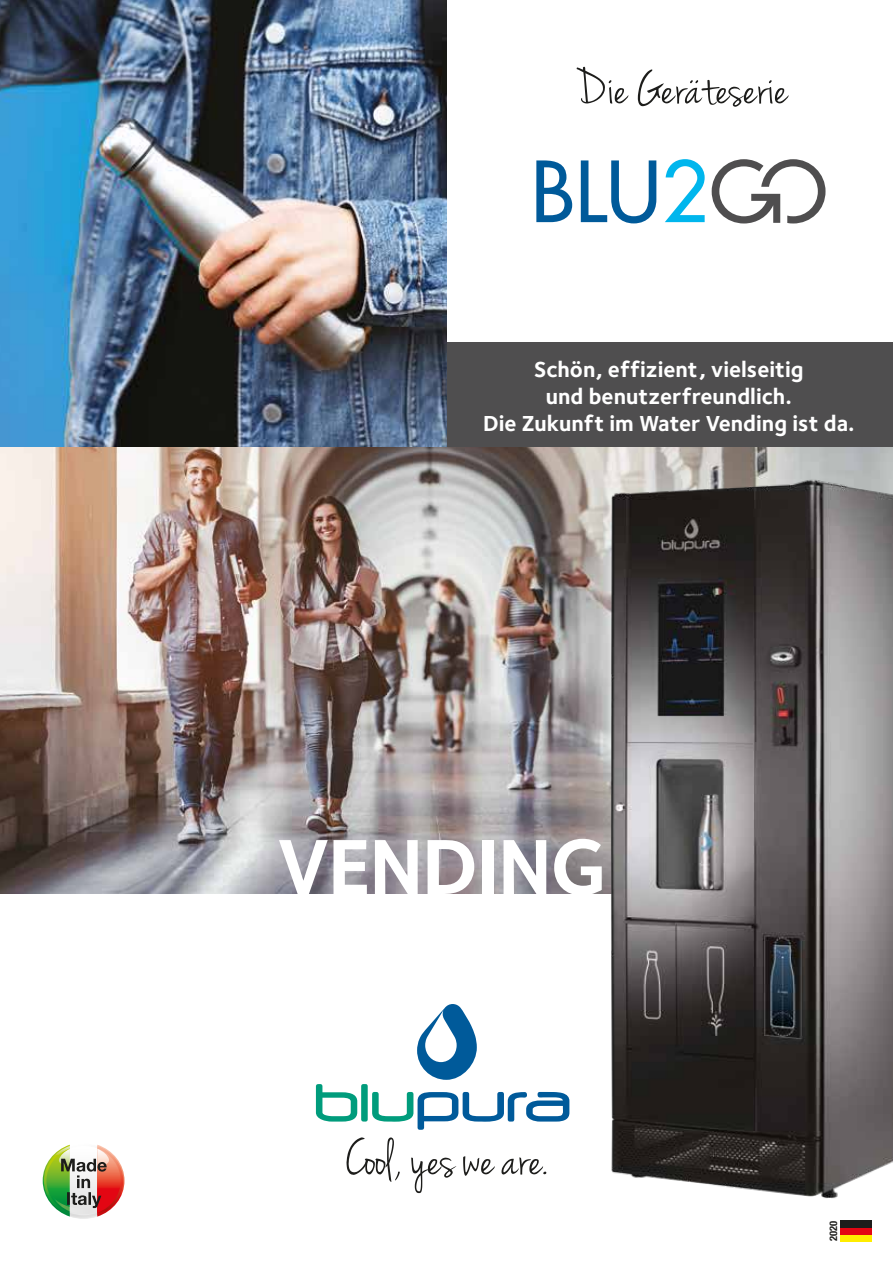
<style>
.page{position:relative;width:893px;height:1263px;background:#fff}
.page>*{position:absolute;margin:0;border:0;box-sizing:border-box;transform-origin:0 0}
.t1{font:700 81px "Foundry Sterling";letter-spacing:-.02em;color:#fff}
.t2{font:53.1px "Jenna Sue";color:#1d1d1b}
.t3{font:700 22.5px/27px "Foundry Sterling";color:#fff;text-align:center}
.t4{font:700 condensed 10.5px "Helvetica Neue LT Std";color:#1d1d1b}
</style>
<div class="page">
<img style="left:0;top:446px;width:893px;height:447px">
<div style="left:446px;top:342px;width:447px;height:104px;background:#4f4e4f"></div>
<img style="left:598px;top:474px;width:295px;height:725px">
<img style="left:0;top:0;width:446px;height:446px">
<svg style="left:316px;top:1004px;width:253px;height:126px"></svg>
<svg style="left:43px;top:1144px;width:81px;height:75px"></svg>
<svg style="left:536px;top:160px;width:36px;height:62px"></svg>
<svg style="left:581px;top:160px;width:75px;height:63px"></svg>
<svg style="left:665px;top:159px;width:40px;height:63px"></svg>
<svg style="left:712px;top:159px;width:113px;height:64px"></svg>
<svg style="left:577px;top:67px;width:51px;height:37px"></svg>
<svg style="left:638px;top:69px;width:151px;height:38px"></svg>
<div style="left:840px;top:1234px;width:32px;height:8px;background:#ffed00"></div>
<div style="left:840px;top:1227px;width:32px;height:7px;background:#e30613"></div>
<div style="left:840px;top:1220px;width:32px;height:7px;background:#1d1d1b"></div>
<p class="t3" style="left:483px;top:355px;width:373px">Schön, effizient, vielseitig<br>und benutzerfreundlich.<br>Die Zukunft im Water Vending ist da.</p>
<h1 class="t1" style="left:277px;top:810px;width:331px">VENDING</h1>
<h2 class="t2" style="left:346px;top:1128px;width:203px">Cool yes we are.</h2>
<p class="t4" style="left:827px;top:1241px;width:21px;rotate:-90deg">2020</p>
</div>
